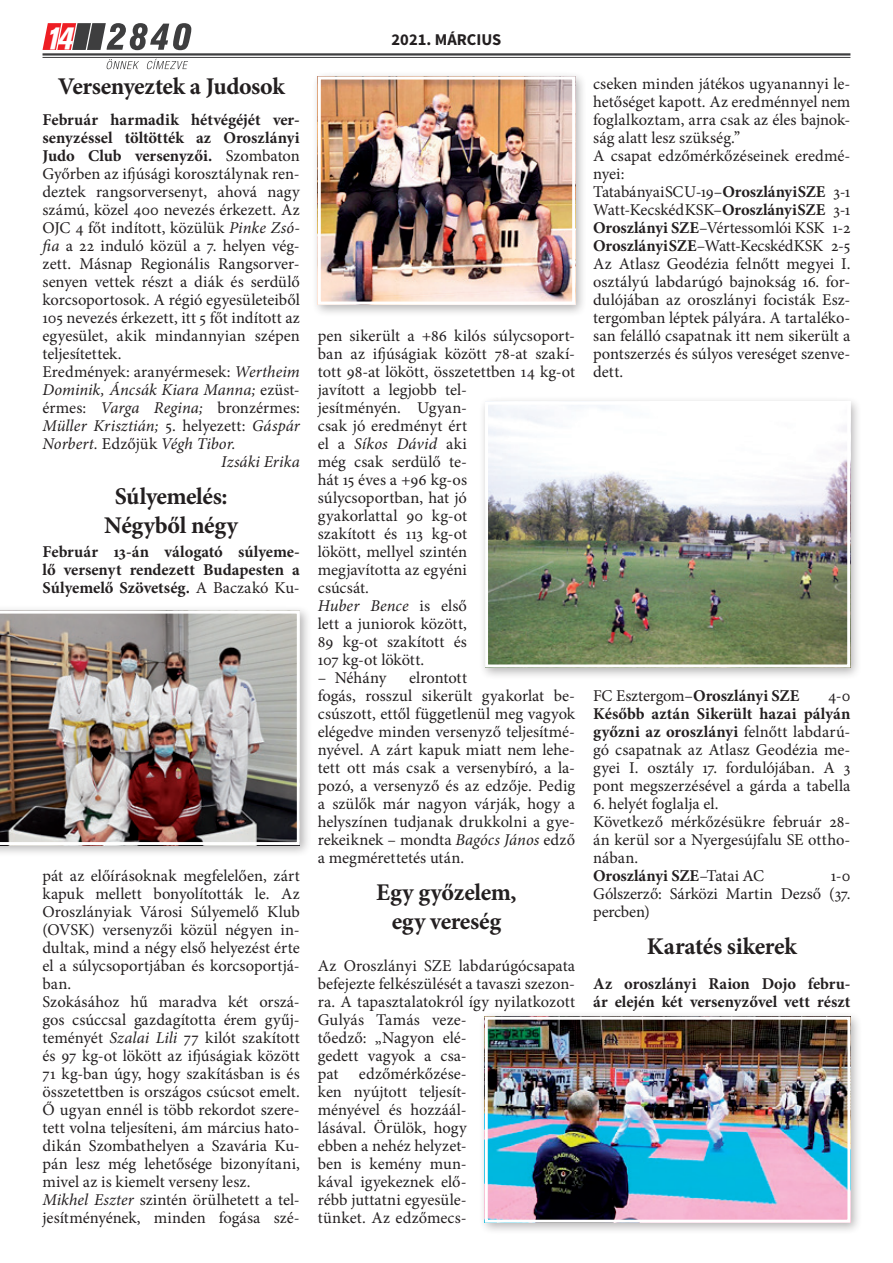
<style>
.page{position:relative;width:893px;height:1263px;background:#fff}
.page>*{position:absolute;margin:0;border:0;box-sizing:border-box;transform-origin:0 0}
.t1{font:italic 700 30px "Akzidenz Grotesk Cn X PFL";color:#fff}
.t2{font:700 24px/28.8px "Minion Pro";letter-spacing:-.015em;color:#231f20;text-align:center}
.t3{font:16.5px/18px "Minion Pro";color:#231f20}
.t4{font:700 16.5px/18px "Minion Pro";color:#231f20;text-align:justify}
.t5{font:italic 16.5px "Minion Pro";color:#231f20}
.t6{font:700 16.5px "Source Sans Pro";color:#231f20}
.s1{font-weight:400}
.s2{font-style:italic}
.s3{font-style:normal}
.s4{font-family:"Adobe Caslon Pro"}
.s5{font-weight:700}
</style>
<div class="page">
<svg style="left:43px;top:23px;width:148px;height:27px"></svg>
<svg style="left:107px;top:59px;width:32px;height:10px"></svg>
<svg style="left:147px;top:59px;width:41px;height:10px"></svg>
<hr style="left:43px;top:53px;width:807px;height:3px;background:#3e3e3f">
<hr style="left:43px;top:57px;width:807px;height:1px;background:#3e3e3f">
<div style="left:0;top:605px;width:312px;height:252px;background:#231f20;opacity:.33"></div>
<img style="left:0;top:611px;width:300px;height:234px">
<div style="left:312px;top:71px;width:275px;height:246px;background:#231f20;opacity:.33"></div>
<img style="left:322px;top:81px;width:249px;height:220px">
<div style="left:318px;top:77px;width:257px;height:228px;border:3px solid #fff"></div>
<div style="left:479px;top:1011px;width:384px;height:224px;background:#231f20;opacity:.33"></div>
<img style="left:489px;top:1021px;width:357px;height:198px">
<div style="left:485px;top:1017px;width:365px;height:206px;border:3px solid #fff"></div>
<div style="left:479px;top:396px;width:383px;height:284px;background:#231f20;opacity:.33"></div>
<img style="left:489px;top:406px;width:357px;height:257px">
<div style="left:485px;top:402px;width:365px;height:265px;border:3px solid #fff"></div>
<h1 class="t1" style="left:45px;top:20px;width:30px">14</h1>
<p class="t6" style="left:392px;top:29px;width:111px">2021. MÁRCIUS</p>
<h2 class="t2" style="left:58px;top:72px;width:228px">Versenyeztek a Judosok</h2>
<p class="t4" style="left:43px;top:110px;width:259px">Február harmadik hétvégéjét ver-</p>
<p class="t4" style="left:43px;top:128px;width:259px">senyzéssel töltötték az Oroszlányi</p>
<p class="t4" style="left:43px;top:146px;width:259px">Judo Club versenyzői. <span class="s1">Szombaton</span></p>
<p class="t3" style="left:43px;top:164px;width:259px">Győrben az ifjúsági korosztálynak ren-</p>
<p class="t3" style="left:43px;top:182px;width:259px">deztek rangsorversenyt, ahová nagy</p>
<p class="t3" style="left:43px;top:200px;width:259px">számú, közel 400 nevezés érkezett. Az</p>
<p class="t3" style="left:43px;top:218px;width:259px">OJC 4 főt indított, közülük <span class="s2">Pinke Zsó-</span></p>
<p class="t3" style="left:43px;top:236px;width:259px"><span class="s2">fia</span> a 22 induló közül a 7. helyen vég-</p>
<p class="t3" style="left:43px;top:254px;width:259px">zett. Másnap Regionális Rangsorver-</p>
<p class="t3" style="left:43px;top:272px;width:259px">senyen vettek részt a diák és serdülő</p>
<p class="t3" style="left:43px;top:290px;width:259px">korcsoportosok. A régió egyesületeiből</p>
<p class="t3" style="left:43px;top:308px;width:259px">105 nevezés érkezett, itt 5 főt indított az</p>
<p class="t3" style="left:43px;top:326px;width:259px">egyesület, akik mindannyian szépen</p>
<p class="t3" style="left:43px;top:344px;width:81px">teljesítettek.</p>
<p class="t3" style="left:43px;top:362px;width:259px">Eredmények: aranyérmesek: <span class="s2">Wertheim</span></p>
<p class="t5" style="left:43px;top:378px;width:259px">Dominik, Áncsák Kiara Manna; <span class="s3">ezüst-</span></p>
<p class="t3" style="left:43px;top:398px;width:259px">érmes: <span class="s2">Varga Regina;</span> bronzérmes:</p>
<p class="t5" style="left:43px;top:414px;width:259px">Müller Krisztián; <span class="s3">5. helyezett:</span> Gáspár</p>
<p class="t5" style="left:43px;top:432px;width:195px">Norbert. <span class="s3">Edzőjük</span> Végh Tibor.</p>
<p class="t5" style="left:221px;top:450px;width:80px">Izsáki Erika</p>
<h2 class="t2" style="left:104px;top:481px;width:135px">Súlyemelés:<br>Négyből négy</h2>
<p class="t4" style="left:43px;top:542px;width:259px">Február 13-án válogató súlyeme&shy;lő versenyt rendezett Budapesten a Súlyemelő Szövetség. <span class="s1">A Baczakó Ku-</span></p>
<p class="t3" style="left:318px;top:326px;width:259px">pen sikerült a +86 kilós súlycsoport&shy;ban az ifjúságiak között 78-at szakí&shy;tott 98-at lökött, összetettben 14 kg-ot javított a legjobb tel-<br>jesítményén. Ugyan-<br>csak jó eredményt ért<br>el a <span class="s2">Síkos Dávid</span> aki<br>még csak serdülő te-<br>hát 15 éves a +96 kg-os súlycsoportban, hat jó<br>gyakorlattal 90 kg-ot<br>szakított és 113 kg-ot<br>lökött, mellyel szintén<br>megjavította az egyéni<br>csúcsát.<br><span class="s2">Huber Bence</span> is első<br>lett a juniorok között,<br>89 kg-ot szakított és<br>107 kg-ot lökött.</p>
<p class="t3" style="left:318px;top:668px;width:70px">– Néhány</p>
<p class="t3" style="left:318px;top:668px;width:259px;text-indent:91px">elrontott<br>fogás, rosszul sikerült gyakorlat be&shy;csúszott, ettől függetlenül meg vagyok elégedve minden versenyző teljesítmé&shy;nyével. A zárt kapuk miatt nem lehe&shy;tett ott más csak a versenybíró, a la&shy;pozó, a versenyző és az edzője. Pedig a szülők már nagyon várják, hogy a helyszínen tudjanak drukkolni a gye&shy;rekeiknek – mondta <span class="s2">Bagócs János</span> edző a megmérettetés után.</p>
<h2 class="t2" style="left:376px;top:877px;width:142px">Egy győzelem, egy vereség</h2>
<p class="t3" style="left:318px;top:956px;width:259px">Az Oroszlányi SZE labdarúgócsapata befejezte felkészülését a tavaszi szezon&shy;ra. A tapasztalatokról így nyilatkozott<br>Gulyás Tamás veze-<br>tőedző: „Nagyon elé-<br>gedett vagyok a csa-<br>pat edzőmérkőzése-<br>ken nyújtott teljesít-<br>ményével és hozzáál-<br>lásával. Örülök, hogy<br>ebben a nehéz helyzet-<br>ben is kemény mun-<br>kával igyekeznek elő-<br>rébb juttatni egyesüle-<br>tünket. Az edzőmec -</p>
<p class="t3" style="left:43px;top:866px;width:259px">pát az előírásoknak megfelelően, zárt kapuk mellett bonyolították le. Az Oroszlányiak Városi Súlyemelő Klub (OVSK) versenyzői közül négyen in&shy;dultak, mind a négy első helyezést érte el a súlycsoportjában és korcsoportjá&shy;ban.<br>Szokásához hű maradva két orszá&shy;gos csúccsal gazdagította érem gyűj&shy;teményét <span class="s2">Szalai Lili</span> 77 kilót szakított és 97 kg-ot lökött az ifjúságiak között 71 kg-ban úgy, hogy szakításban is és összetettben is országos csúcsot emelt.<br>Ő ugyan ennél is több rekordot szere&shy;tett volna teljesíteni, ám március hato&shy;dikán Szombathelyen a Szavária Ku&shy;pán lesz még lehetősége bizonyítani, mivel az is kiemelt verseny lesz.<br><span class="s2">Mikhel Eszter</span> szintén örülhetett a tel&shy;jesítményének, minden fogása szé-</p>
<p class="t3" style="left:593px;top:74px;width:259px">cseken minden játékos ugyanannyi le&shy;hetőséget kapott. Az eredménnyel nem foglalkoztam, arra csak az éles bajnok&shy;ság alatt lesz szükség.<span class="s4">”<br></span>A csapat edzőmérkőzéseinek eredmé&shy;nyei:<br>Tatabányai SC U-19–<span class="s5">Oroszlányi SZE</span> 3-1<br>Watt-Kecskéd KSK–<span class="s5">Oroszlányi SZE</span> 3-1<br><span class="s5">Oroszlányi SZE</span>–Vértessomlói KSK 1-2<br><span class="s5">Oroszlányi SZE</span>–Watt-Kecskéd KSK 2-5<br>Az Atlasz Geodézia felnőtt megyei I. osztályú labdarúgó bajnokság 16. for&shy;dulójában az oroszlányi focisták Esz&shy;tergomban léptek pályára. A tartaléko&shy;san felálló csapatnak itt nem sikerült a pontszerzés és súlyos vereséget szenve&shy;dett.</p>
<p class="t4" style="left:593px;top:686px;width:208px"><span class="s1">FC Esztergom–</span>Oroszlányi SZE</p>
<p class="t3" style="left:828px;top:686px;width:24px">4-0</p>
<p class="t3" style="left:593px;top:704px;width:259px;text-align:justify"><span class="s5">Később aztán Sikerült hazai pályán győzni az oroszlányi</span> felnőtt labdarú&shy;gó csapatnak az Atlasz Geodézia me&shy;gyei I. osztály 17. fordulójában. A 3 pont megszerzésével a gárda a tabella</p>
<p class="t3" style="left:593px;top:794px;width:259px">6. helyét foglalja el.<br>Következő mérkőzésükre február 28- án kerül sor a Nyergesújfalu SE ottho&shy;nában.<br><span class="s5">Oroszlányi SZE</span>–Tatai AC</p>
<p class="t3" style="left:593px;top:866px;width:259px;text-align:justify;text-indent:238px">1-0<br>Gólszerző: Sárközi Martin Dezső (37. percben)</p>
<h2 class="t2" style="left:647px;top:931px;width:151px">Karatés sikerek</h2>
<p class="t4" style="left:593px;top:974px;width:259px">Az oroszlányi Raion Dojo febru&shy;ár elején két versenyzővel vett részt</p>
</div>
